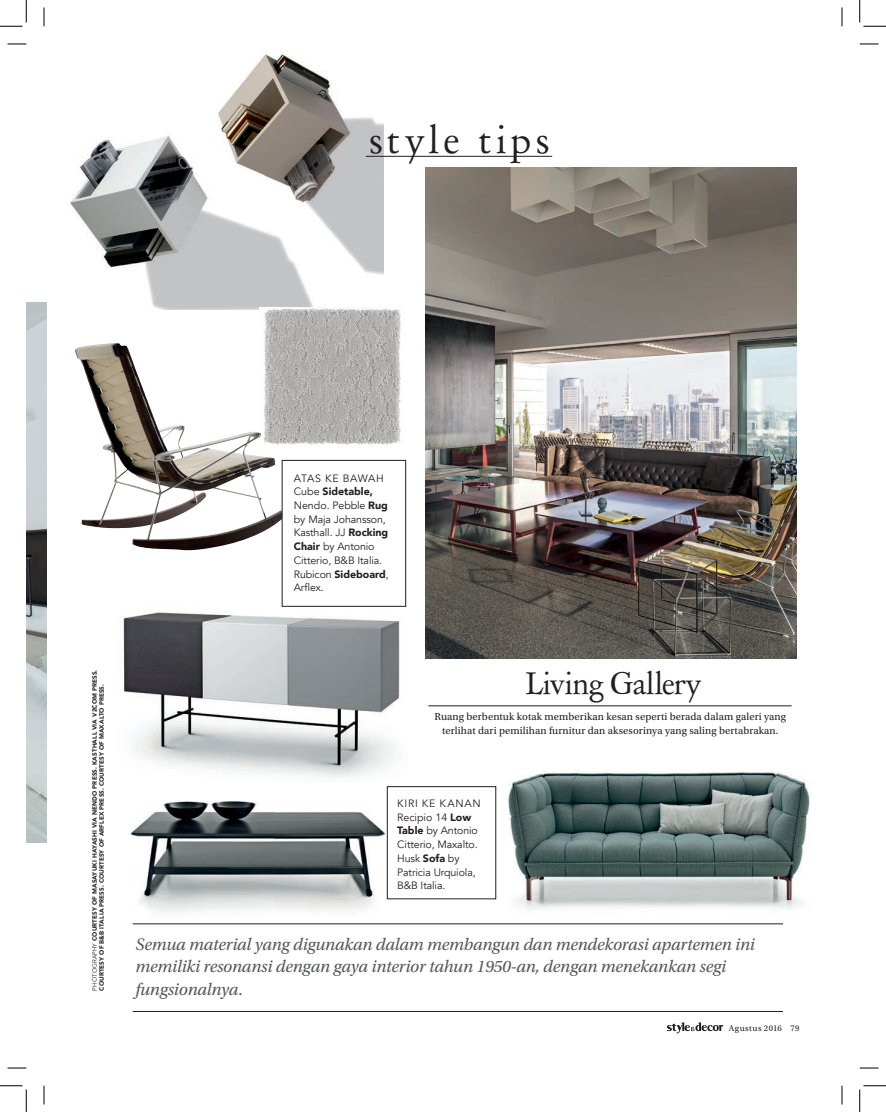
<style>
.page{position:relative;width:886px;height:1112px;background:#fff}
.page>*{position:absolute;margin:0;border:0;box-sizing:border-box;transform-origin:0 0}
.t1{font:37.5px "Day Roman";letter-spacing:.09em;color:#231f20}
.t2{font:30px "Day Roman";letter-spacing:-.045em;color:#231f20}
.t3{font:italic 17.5px/22.5px "Utopia Std";letter-spacing:-.01em;color:#57585a}
.t4{font:10.62px/13.8px "Avenir";letter-spacing:-.01em;color:#231f20}
.t5{font:10.62px/13.8px "Utopia Std";letter-spacing:.01em;color:#231f20;text-align:center}
.t6{font:8.75px "Utopia Std";letter-spacing:.055em;color:#231f20}
.t7{font:900 6.25px/6.9px "Avenir";letter-spacing:.015em;color:#231f20}
.s1{font-weight:900}
.s2{font-weight:400}
</style>
<div class="page">
<svg style="left:666px;top:1022px;width:56px;height:11px"></svg>
<img style="left:123px;top:606px;width:284px;height:169px">
<img style="left:129px;top:775px;width:261px;height:150px">
<img style="left:495px;top:771px;width:315px;height:139px">
<img style="left:26px;top:303px;width:20px;height:540px">
<hr style="left:133px;top:924px;width:649px;height:1px;background:#231f20">
<hr style="left:133px;top:1011px;width:649px;height:1px;background:#231f20">
<hr style="left:428px;top:706px;width:363px;height:1px;background:#231f20">
<div style="left:387px;top:787px;width:108px;height:112px;background:#fff"></div>
<div style="left:387px;top:786px;width:108px;height:113px;border:1px solid #231f20"></div>
<img style="left:70px;top:52px;width:313px;height:257px">
<img style="left:259px;top:308px;width:142px;height:137px">
<img style="left:425px;top:168px;width:371px;height:491px">
<hr style="left:366px;top:156px;width:186px;height:1px;background:#231f20">
<img style="left:75px;top:343px;width:211px;height:207px">
<div style="left:282px;top:460px;width:123px;height:146px;background:#fff"></div>
<svg style="left:8px;top:43px;width:18px;height:2px"></svg>
<svg style="left:859px;top:43px;width:19px;height:2px"></svg>
<svg style="left:8px;top:1067px;width:18px;height:2px"></svg>
<svg style="left:859px;top:1067px;width:19px;height:2px"></svg>
<svg style="left:43px;top:8px;width:2px;height:18px"></svg>
<svg style="left:43px;top:1086px;width:2px;height:18px"></svg>
<svg style="left:841px;top:8px;width:1px;height:18px"></svg>
<svg style="left:841px;top:1086px;width:1px;height:18px"></svg>
<svg style="left:0;top:0;width:27px;height:27px"></svg>
<svg style="left:0;top:1085px;width:27px;height:27px"></svg>
<svg style="left:859px;top:0;width:26px;height:27px"></svg>
<svg style="left:859px;top:1085px;width:26px;height:27px"></svg>
<h1 class="t1" style="left:368px;top:115px;width:182px">style tips</h1>
<p class="t4" style="left:294px;top:471px;width:96px">ATAS KE BAWAH<br>Cube <span class="s1">Sidetable,<br></span>Nendo. Pebble <span class="s1">Rug </span>by Maja Johansson,<br>Kasthall. JJ <span class="s1">Rocking<br>Chair</span> by Antonio<br>Citterio, B&amp;B Italia.<br>Rubicon <span class="s1">Sideboard</span>,<br>Arflex.</p>
<p class="t7" style="left:91px;top:991px;width:322px;rotate:-90deg"><span class="s2">PHOTOGRAPHY</span> COURTESY OF MASAYUKI HAYASHI VIA NENDO PRESS. KASTHALL VIA V2COM PRESS.<br>COURTESY OF B&amp;B ITALIA PRESS. COURTESY OF ARFLEX PRESS. COURTESY OF MAXALTO PRESS.</p>
<h2 class="t2" style="left:525px;top:664px;width:178px">Living Gallery</h2>
<p class="t5" style="left:434px;top:710px;width:353px">Ruang berbentuk kotak memberikan kesan seperti berada dalam galeri yang terlihat dari pemilihan furnitur dan aksesorinya yang saling bertabrakan.</p>
<p class="t4" style="left:397px;top:797px;width:85px">KIRI KE KANAN<br>Recipio 14 <span class="s1">Low<br>Table</span> by Antonio<br>Citterio, Maxalto.<br>Husk <span class="s1">Sofa</span> by<br>Patricia Urquiola,<br>B&amp;B Italia.</p>
<h3 class="t3" style="left:135px;top:933px;width:620px">Semua material yang digunakan dalam membangun dan mendekorasi apartemen ini memiliki resonansi dengan gaya interior tahun 1950-an, dengan menekankan segi fungsionalnya.</h3>
<p class="t6" style="left:728px;top:1023px;width:72px">Agustus 2016 79</p>
</div>
